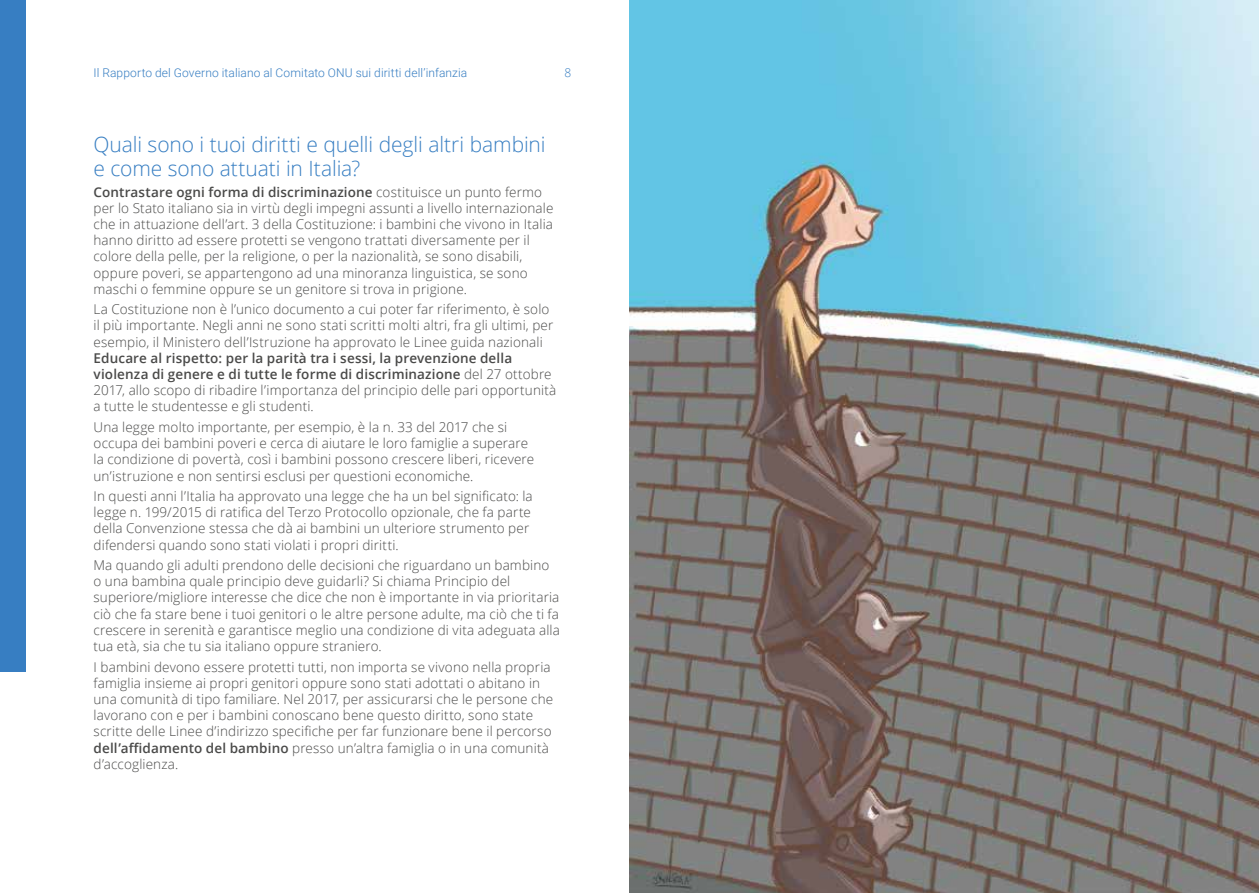
<style>
.page{position:relative;width:1259px;height:893px;background:#fff}
.page>*{position:absolute;margin:0;border:0;box-sizing:border-box;transform-origin:0 0}
.t1{font:300 21px/24px "Open Sans";letter-spacing:-.005em;color:#377ec2}
.t2{font:300 13.5px/16.2px "Open Sans";letter-spacing:.01em;color:#4a4a49}
.t3{font:300 12px "Roboto";letter-spacing:.01em;color:#377ec2}
.t4{font:300 12px "Open Sans";color:#377ec2}
.s1{font-weight:600}
</style>
<div class="page">
<div style="left:0;top:0;width:26px;height:672px;background:#377ec2"></div>
<img style="left:629px;top:0;width:630px;height:893px">
<p class="t3" style="left:94px;top:64px;width:375px">Il Rapporto del Governo italiano al Comitato ONU sui diritti dell’infanzia</p>
<p class="t4" style="left:564px;top:65px;width:8px">8</p>
<h1 class="t1" style="left:94px;top:132px;width:453px">Quali sono i tuoi diritti e quelli degli altri bambini e come sono attuati in Italia?</h1>
<p class="t2" style="left:94px;top:183px;width:461px"><span class="s1">Contrastare ogni forma di discriminazione</span> costituisce un punto fermo per lo Stato italiano sia in virtù degli impegni assunti a livello internazionale che in attuazione dell’art. 3 della Costituzione: i bambini che vivono in Italia hanno diritto ad essere protetti se vengono trattati diversamente per il colore della pelle, per la religione, o per la nazionalità, se sono disabili, oppure poveri, se appartengono ad una minoranza linguistica, se sono maschi o femmine oppure se un genitore si trova in prigione.</p>
<p class="t2" style="left:94px;top:301px;width:461px">La Costituzione non è l’unico documento a cui poter far riferimento, è solo il più importante. Negli anni ne sono stati scritti molti altri, fra gli ultimi, per esempio, il Ministero dell’Istruzione ha approvato le Linee guida nazionali</p>
<p class="t2" style="left:94px;top:349px;width:464px"><span class="s1">Educare al rispetto: per la parità tra i sessi, la prevenzione della violenza di genere e di tutte le forme di discriminazione</span> del 27 ottobre 2017, allo scopo di ribadire l’importanza del principio delle pari opportunità a tutte le studentesse e gli studenti.</p>
<p class="t2" style="left:94px;top:419px;width:442px">Una legge molto importante, per esempio, è la n. 33 del 2017 che si occupa dei bambini poveri e cerca di aiutare le loro famiglie a superare la condizione di povertà, così i bambini possono crescere liberi, ricevere un’istruzione e non sentirsi esclusi per questioni economiche.</p>
<p class="t2" style="left:94px;top:488px;width:441px">In questi anni l’Italia ha approvato una legge che ha un bel significato: la legge n. 199/2015 di ratifica del Terzo Protocollo opzionale, che fa parte della Convenzione stessa che dà ai bambini un ulteriore strumento per difendersi quando sono stati violati i propri diritti.</p>
<p class="t2" style="left:94px;top:557px;width:468px">Ma quando gli adulti prendono delle decisioni che riguardano un bambino o una bambina quale principio deve guidarli? Si chiama Principio del superiore/migliore interesse che dice che non è importante in via prioritaria ciò che fa stare bene i tuoi genitori o le altre persone adulte, ma ciò che ti fa crescere in serenità e garantisce meglio una condizione di vita adeguata alla tua età, sia che tu sia italiano oppure straniero.</p>
<p class="t2" style="left:94px;top:658px;width:461px">I bambini devono essere protetti tutti, non importa se vivono nella propria famiglia insieme ai propri genitori oppure sono stati adottati o abitano in una comunità di tipo familiare. Nel 2017, per assicurarsi che le persone che lavorano con e per i bambini conoscano bene questo diritto, sono state scritte delle Linee d’indirizzo specifiche per far funzionare bene il percorso <span class="s1">dell’affidamento del bambino</span> presso un’altra famiglia o in una comunità d’accoglienza.</p>
</div>
